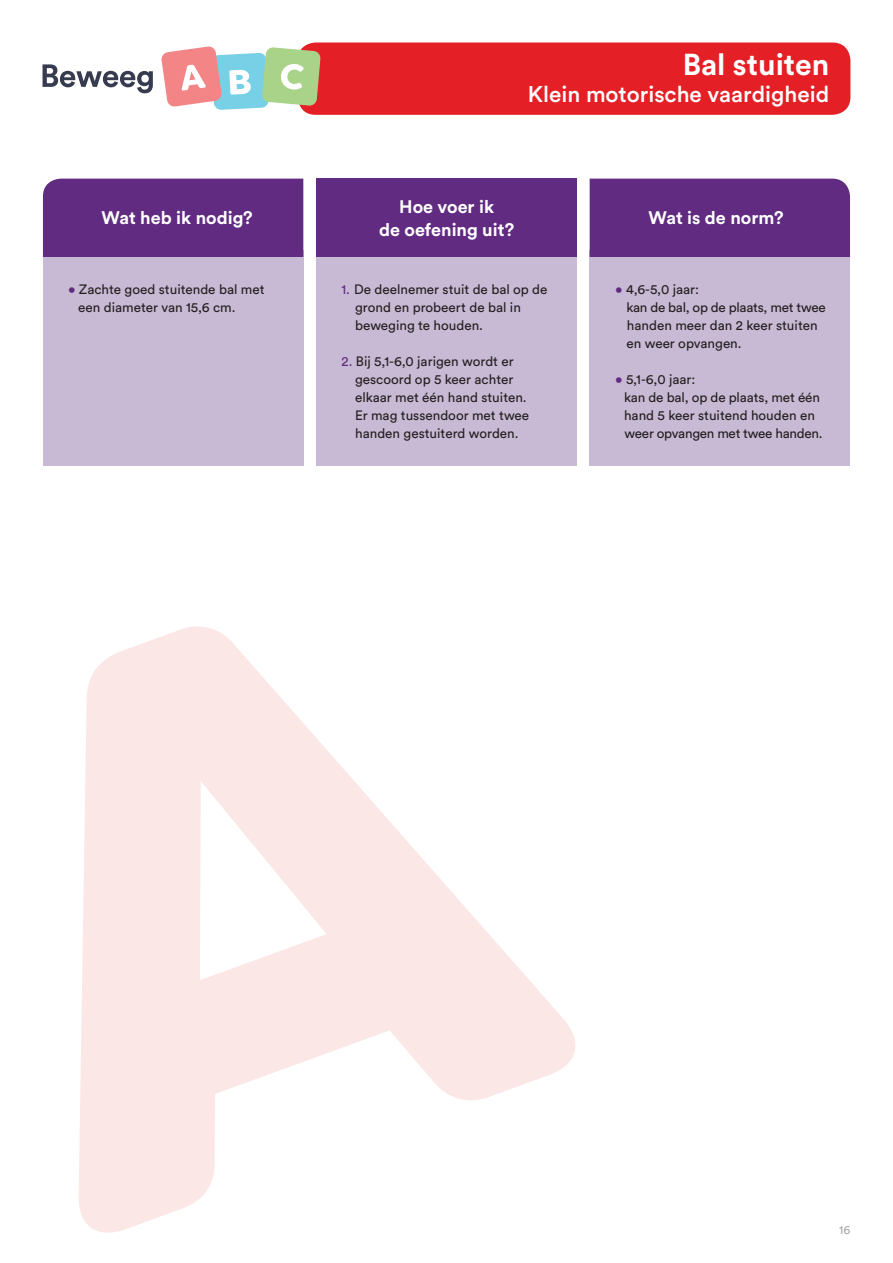
<style>
.page{position:relative;width:893px;height:1263px;background:#fff}
.page>*{position:absolute;margin:0;border:0;box-sizing:border-box;transform-origin:0 0}
.t1{font:700 30px "Circular Std";color:#fff}
.t2{font:500 22.5px "Circular Std";color:#fff}
.t3{font:700 18px/22.5px "Circular Std";color:#fff;text-align:center}
.t4{font:13.5px/18px "Circular Std";color:#231f20}
.t5{font:12px "Circular Std";color:#a8a9ad}
.s1{color:#612b81}
</style>
<div class="page">
<svg style="left:79px;top:626px;width:496px;height:607px"></svg>
<div style="left:298px;top:43px;width:552px;height:72px;background:#e41f25;border-radius:18px"></div>
<svg style="left:43px;top:64px;width:110px;height:29px"></svg>
<img style="left:303px;top:110px;width:28px;height:5px">
<svg style="left:161px;top:46px;width:160px;height:64px"></svg>
<div style="left:43px;top:251px;width:260px;height:215px;background:#c8bad4"></div>
<div style="left:43px;top:179px;width:260px;height:78px;background:#612b81"></div>
<div style="left:316px;top:251px;width:260px;height:215px;background:#c8bad4"></div>
<div style="left:316px;top:179px;width:260px;height:78px;background:#612b81"></div>
<div style="left:590px;top:251px;width:260px;height:215px;background:#c8bad4"></div>
<div style="left:590px;top:179px;width:260px;height:78px;background:#612b81"></div>
<h1 class="t1" style="left:683px;top:45px;width:148px">Bal stuiten</h1>
<h2 class="t2" style="left:528px;top:79px;width:303px">Klein motorische vaardigheid</h2>
<h3 class="t3" style="left:102px;top:206px;width:153px">Wat heb ik nodig?</h3>
<h3 class="t3" style="left:379px;top:195px;width:137px">Hoe voer ik<br>de oefening uit?</h3>
<h3 class="t3" style="left:648px;top:206px;width:137px">Wat is de norm?</h3>
<p class="t4" style="left:78px;top:280px;width:188px;text-indent:-10px"><span class="s1">•</span> Zachte goed stuitende bal met een diameter van 15,6 cm.</p>
<p class="t4" style="left:355px;top:280px;width:194px;text-indent:-14px"><span class="s1">1.</span> De deelnemer stuit de bal op de grond en probeert de bal in beweging te houden.</p>
<p class="t4" style="left:355px;top:352px;width:176px;text-indent:-14px"><span class="s1">2.</span> Bij 5,1-6,0 jarigen wordt er gescoord op 5 keer achter elkaar met één hand stuiten.<br>Er mag tussendoor met twee handen gestuiterd worden.</p>
<p class="t4" style="left:626px;top:280px;width:201px;text-indent:-11px"><span class="s1">•</span> 4,6-5,0 jaar:<br>kan de bal, op de plaats, met twee handen meer dan 2 keer stuiten en weer opvangen.</p>
<p class="t4" style="left:624px;top:370px;width:200px;text-indent:-9px"><span class="s1">•</span> 5,1-6,0 jaar:<br>kan de bal, op de plaats, met één hand 5 keer stuitend houden en weer opvangen met twee handen.</p>
<p class="t5" style="left:839px;top:1222px;width:13px">16</p>
</div>
